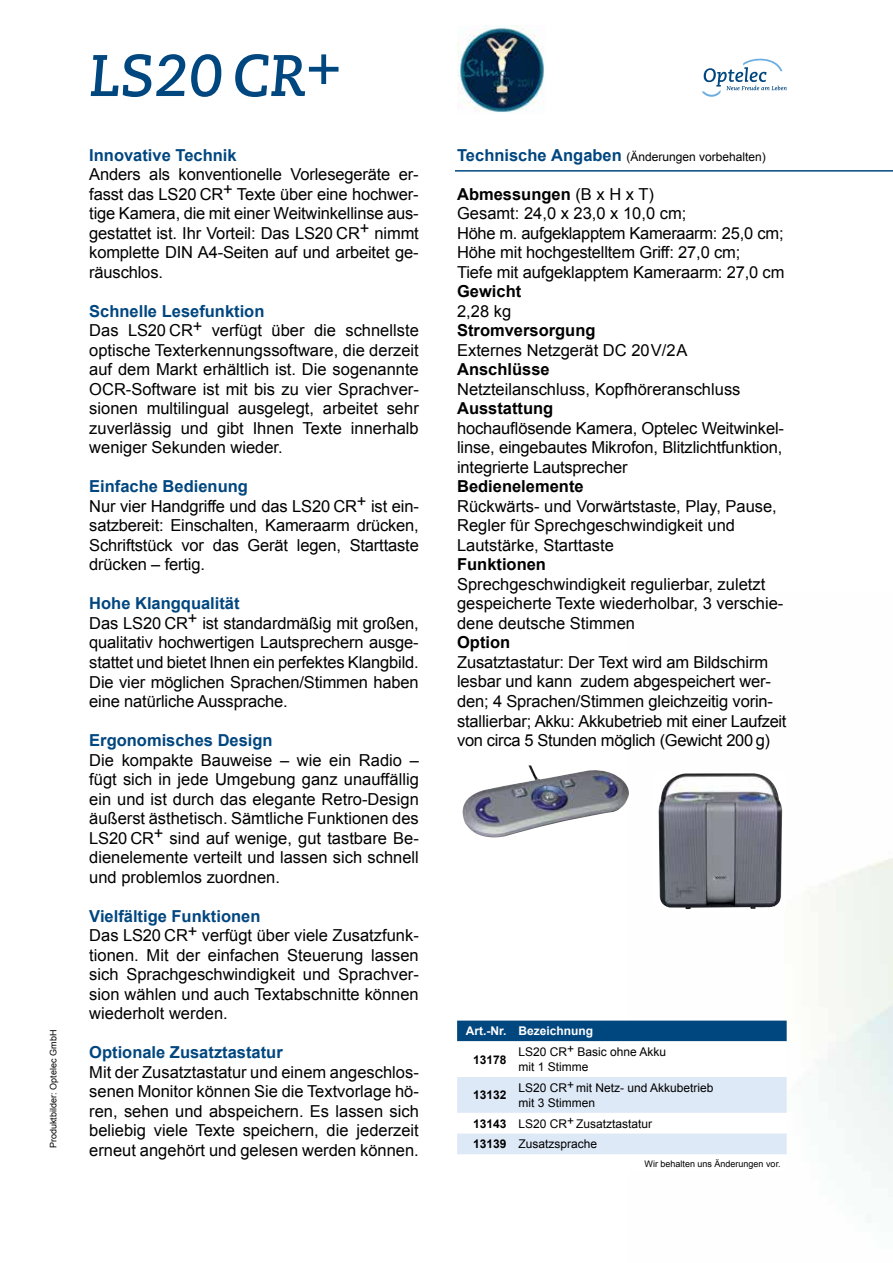
<style>
.page{position:relative;width:893px;height:1263px;background:#fff}
.page>*{position:absolute;margin:0;border:0;box-sizing:border-box;transform-origin:0 0}
.t1{font:italic 700 58.5px "Caecilia";color:#00467f}
.t2{font:16.5px/19.5px "Arial";letter-spacing:-.01em;color:#000;text-align:justify}
.t3{font:700 16.5px "Arial";color:#00467f}
.t4{font:700 16.5px "Arial";color:#000}
.t5{font:12px/15px "Arial";color:#000}
.t6{font:700 12px "Arial";color:#fff}
.t7{font:700 12px "Arial";color:#000}
.t8{font:9px "Arial";color:#000}
.s1{font-weight:700;font-size:16.5px;color:#00467f}
.s2{font-weight:700}
</style>
<div class="page">
<img style="left:462px;top:765px;width:167px;height:73px">
<img style="left:658px;top:773px;width:125px;height:137px">
<img style="left:457px;top:26px;width:87px;height:87px">
<svg style="left:457px;top:1020px;width:330px;height:135px"></svg>
<svg style="left:702px;top:59px;width:85px;height:38px"></svg>
<hr style="left:455px;top:170px;width:438px;height:2px;background:#00467f">
<p class="t8" style="left:47px;top:1148px;width:120px;rotate:-90deg">Produktbilder: Optelec GmbH</p>
<h1 class="t1" style="left:89px;top:41px;width:254px">LS20 CR+</h1>
<p class="t3" style="left:89px;top:144px;width:149px">Innovative Technik</p>
<p class="t2" style="left:89px;top:165px;width:331px">Anders als konventionelle Vorlesegeräte er&shy;fasst das LS20 CR+ Texte über eine hochwer&shy;tige Kamera, die mit einer Weitwinkellinse aus&shy;gestattet ist. Ihr Vorteil: Das LS20 CR+ nimmt komplette DIN A4-Seiten auf und arbeitet ge&shy;räuschlos.</p>
<p class="t3" style="left:89px;top:300px;width:177px">Schnelle Lesefunktion</p>
<p class="t2" style="left:89px;top:321px;width:331px">Das LS20 CR+ verfügt über die schnellste optische Texterkennungssoftware, die derzeit auf dem Markt erhältlich ist. Die sogenannte OCR-Software ist mit bis zu vier Sprachver&shy;sionen multilingual ausgelegt, arbeitet sehr zuverlässig und gibt Ihnen Texte innerhalb weniger Sekunden wieder.</p>
<p class="t3" style="left:89px;top:476px;width:160px">Einfache Bedienung</p>
<p class="t2" style="left:89px;top:497px;width:331px">Nur vier Handgriffe und das LS20 CR+ ist ein&shy;satzbereit: Einschalten, Kameraarm drücken, Schriftstück vor das Gerät legen, Starttaste drücken – fertig.</p>
<p class="t3" style="left:89px;top:593px;width:152px">Hohe Klangqualität</p>
<p class="t2" style="left:89px;top:614px;width:331px">Das LS20 CR+ ist standardmäßig mit großen, qualitativ hochwertigen Lautsprechern ausge&shy;stattet und bietet Ihnen ein perfektes Klangbild.<br>Die vier möglichen Sprachen/Stimmen haben eine natürliche Aussprache.</p>
<p class="t3" style="left:89px;top:729px;width:185px">Ergonomisches Design</p>
<p class="t2" style="left:89px;top:750px;width:331px">Die kompakte Bauweise ‒ wie ein Radio ‒ fügt sich in jede Umgebung ganz unauffällig ein und ist durch das elegante Retro-Design äußerst ästhetisch. Sämtliche Funktionen des LS20 CR+ sind auf wenige, gut tastbare Be&shy;dienelemente verteilt und lassen sich schnell und problemlos zuordnen.</p>
<p class="t3" style="left:89px;top:905px;width:173px">Vielfältige Funktionen</p>
<p class="t2" style="left:89px;top:926px;width:331px">Das LS20 CR+ verfügt über viele Zusatzfunk&shy;tionen. Mit der einfachen Steuerung lassen sich Sprachgeschwindigkeit und Sprachver&shy;sion wählen und auch Textabschnitte können wiederholt werden.</p>
<p class="t3" style="left:89px;top:1041px;width:195px">Optionale Zusatztastatur</p>
<p class="t2" style="left:89px;top:1062px;width:331px">Mit der Zusatztastatur und einem angeschlos&shy;senen Monitor können Sie die Textvorlage hö&shy;ren, sehen und abspeichern. Es lassen sich beliebig viele Texte speichern, die jederzeit erneut angehört und gelesen werden können.</p>
<p class="t5" style="left:457px;top:149px;width:310px"><span class="s1">Technische Angaben</span> (Änderungen vorbehalten)</p>
<p class="t2" style="left:457px;top:184px;width:329px;text-align:left"><span class="s2">Abmessungen</span> (B x H x T)<br>Gesamt: 24,0 x 23,0 x 10,0 cm;<br>Höhe m. aufgeklapptem Kameraarm: 25,0 cm; Höhe mit hochgestelltem Griff: 27,0 cm;<br>Tiefe mit aufgeklapptem Kameraarm: 27,0 cm</p>
<p class="t4" style="left:457px;top:281px;width:66px">Gewicht</p>
<p class="t2" style="left:457px;top:301px;width:56px">2,28 kg</p>
<p class="t4" style="left:457px;top:320px;width:140px">Stromversorgung</p>
<p class="t2" style="left:457px;top:340px;width:232px">Externes Netzgerät DC 20V/2A</p>
<p class="t4" style="left:457px;top:359px;width:94px">Anschlüsse</p>
<p class="t2" style="left:457px;top:379px;width:285px">Netzteilanschluss, Kopfhöreranschluss</p>
<p class="t4" style="left:457px;top:398px;width:98px">Ausstattung</p>
<p class="t2" style="left:457px;top:418px;width:328px">hochauflösende Kamera, Optelec Weitwinkel&shy;linse, eingebautes Mikrofon, Blitzlichtfunktion, integrierte Lautsprecher</p>
<p class="t4" style="left:457px;top:476px;width:128px">Bedienelemente</p>
<p class="t2" style="left:457px;top:497px;width:321px;text-align:left">Rückwärts- und Vorwärtstaste, Play, Pause,<br>Regler für Sprechgeschwindigkeit und<br>Lautstärke, Starttaste</p>
<p class="t4" style="left:457px;top:554px;width:90px">Funktionen</p>
<p class="t2" style="left:457px;top:575px;width:328px;text-align:left">Sprechgeschwindigkeit regulierbar, zuletzt gespeicherte Texte wiederholbar, 3 verschie&shy;dene deutsche Stimmen</p>
<p class="t4" style="left:457px;top:632px;width:55px">Option</p>
<p class="t2" style="left:457px;top:653px;width:331px;text-align:left">Zusatztastatur: Der Text wird am Bildschirm lesbar und kann zudem abgespeichert wer&shy;den; 4 Sprachen/Stimmen gleichzeitig vorin&shy;stallierbar; Akku: Akkubetrieb mit einer Laufzeit von circa 5 Stunden möglich (Gewicht 200 g)</p>
<p class="t6" style="left:466px;top:1023px;width:129px">Art.-Nr. Bezeichnung</p>
<p class="t7" style="left:473px;top:1051px;width:35px">13178</p>
<p class="t5" style="left:518px;top:1044px;width:149px">LS20 CR+ Basic ohne Akku mit 1 Stimme</p>
<p class="t7" style="left:473px;top:1087px;width:35px">13132</p>
<p class="t5" style="left:518px;top:1080px;width:197px">LS20 CR+ mit Netz- und Akkubetrieb mit 3 Stimmen</p>
<p class="t5" style="left:473px;top:1113px;width:181px;line-height:20.7px"><span class="s2">13143</span> LS20 CR+ Zusatztastatur<br><span class="s2">13139</span> Zusatzsprache</p>
<p class="t8" style="left:645px;top:1158px;width:138px">Wir behalten uns Änderungen vor.</p>
</div>
